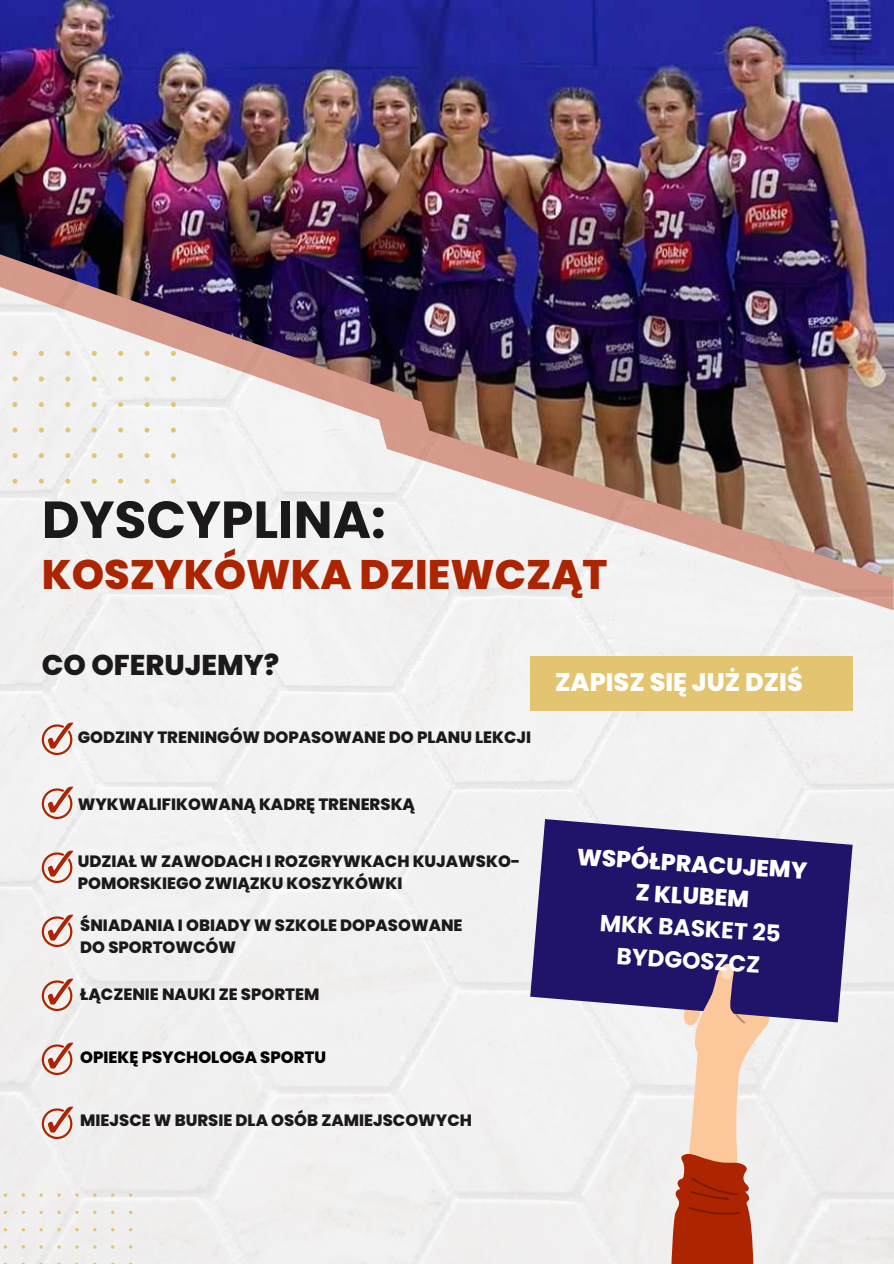
<style>
.page{position:relative;width:894px;height:1264px;background:#fff}
.page>*{position:absolute;margin:0;border:0;box-sizing:border-box;transform-origin:0 0}
.t1{font:700 52.05px "Poppins";color:#1b1919}
.t2{font:800 41.25px "Poppins";color:#ad2400}
.t3{font:800 28.5px "Poppins";color:#1b1919}
.t4{font:800 25.35px "Poppins";color:#fff}
.t5{font:800 23.25px/32.2px "Poppins";color:#fff;text-align:center}
.t6{font:700 23.25px "Poppins";color:#fff}
.t7{font:19.65px "Poppins";color:#fff}
.t8{font:800 16.35px/22.2px "Poppins";color:#1b1919}
.t9{font:800 16.35px "Poppins";color:#000}
.s1{font-weight:700}
</style>
<div class="page">
<div style="left:530px;top:656px;width:322px;height:54px;background:#e3c471"></div>
<svg style="left:0;top:588px;width:893px;height:22px;fill:#f2f2f2"></svg>
<img style="left:0;top:0;width:893px;height:588px">
<svg style="left:0;top:351px;width:176px;height:132px"></svg>
<div style="left:0;top:1193px;width:132px;height:70px;background:#efeeee"></div>
<svg style="left:42px;top:722px;width:31px;height:33px"></svg>
<svg style="left:42px;top:786px;width:31px;height:33px"></svg>
<svg style="left:42px;top:850px;width:31px;height:33px"></svg>
<svg style="left:42px;top:914px;width:31px;height:33px"></svg>
<svg style="left:42px;top:978px;width:31px;height:33px"></svg>
<svg style="left:42px;top:1042px;width:31px;height:33px"></svg>
<svg style="left:42px;top:1106px;width:31px;height:33px"></svg>
<svg style="left:530px;top:819px;width:322px;height:203px;background:#41377f"></svg>
<svg style="left:670px;top:963px;width:101px;height:300px"></svg>
<p class="t1" style="left:42px;top:483px;width:345px">DYSCYPLINA:</p>
<p class="t2" style="left:42px;top:546px;width:567px">KOSZYKÓWKA DZIEWCZĄT</p>
<p class="t3" style="left:42px;top:645px;width:239px">CO OFERUJEMY?</p>
<h3 class="t7" style="left:249px;top:639px;width:6px">.</h3>
<h4 class="t8" style="left:78px;top:726px;width:455px">GODZINY TRENINGÓW DOPASOWANE DO PLANU LEKCJI</h4>
<p class="t8" style="left:78px;top:793px;width:338px">WYKWALIFIKOWANĄ KADRĘ TRENERSKĄ</p>
<p class="t8" style="left:78px;top:850px;width:444px">UDZIAŁ W ZAWODACH I ROZGRYWKACH KUJAWSKO-<br>POMORSKIEGO ZWIĄZKU KOSZYKÓWKI</p>
<p class="t8" style="left:80px;top:914px;width:384px">ŚNIADANIA I OBIADY W SZKOLE DOPASOWANE<br>DO SPORTOWCÓW</p>
<p class="t8" style="left:80px;top:983px;width:241px">ŁĄCZENIE NAUKI ZE SPORTEM</p>
<p class="t9" style="left:80px;top:1045px;width:247px">OPIEKĘ PSYCHOLOGA SPORTU</p>
<p class="t8" style="left:80px;top:1108px;width:393px">MIEJSCE W BURSIE DLA OSÓB ZAMIEJSCOWYCH</p>
<p class="t4" style="left:555px;top:664px;width:249px">ZAPISZ SIĘ JUŻ DZIŚ</p>
<h4 class="t5" style="left:577px;top:841px;width:232px;rotate:3deg">WSPÓŁPRACUJEMY<br>Z KLUBEM<br><span class="s1">MKK BASKET 25</span></h4>
<p class="t6" style="left:617px;top:940px;width:145px;rotate:3deg">BYDGOSZCZ</p>
</div>
